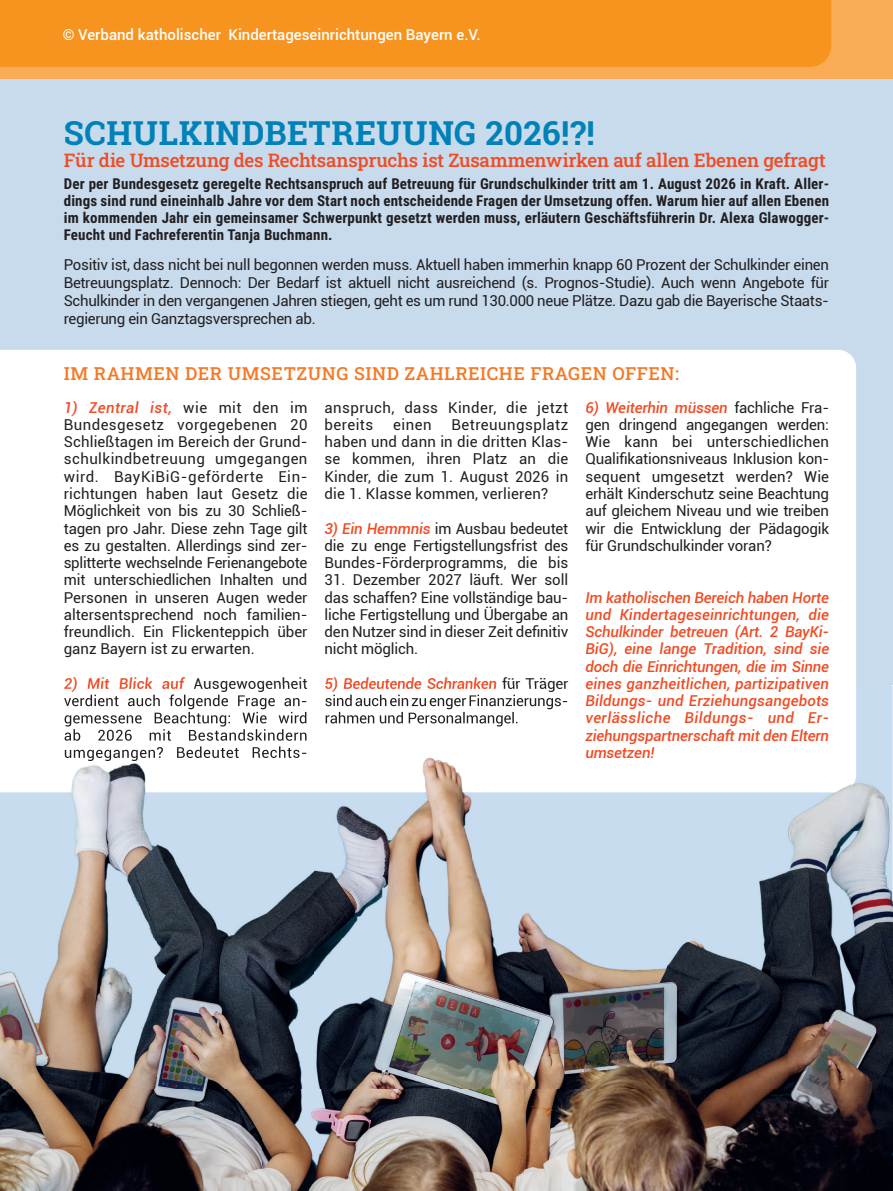
<style>
.page{position:relative;width:893px;height:1191px;background:#fff}
.page>*{position:absolute;margin:0;border:0;box-sizing:border-box;transform-origin:0 0}
.t1{font:700 33px "Roboto Slab";letter-spacing:.02em;color:#0081b8}
.t2{font:500 18.75px "Roboto Slab";letter-spacing:-.015em;color:#f04c25}
.t3{font:500 18px "Roboto Slab";letter-spacing:.03em;color:#f47925}
.t4{font:15px/17.2px "Roboto";letter-spacing:-.005em;color:#231f20;text-align:justify}
.t5{font:700 15px/17.2px "Roboto Condensed";letter-spacing:.01em;color:#231f20;text-align:justify}
.t6{font:italic 500 15px/17.2px "Roboto";letter-spacing:-.01em;color:#f04c25;text-align:justify}
.t7{font:500 15px "Roboto";color:#fff}
.t8{font:15px/17.2px "Roboto";letter-spacing:.03em;color:#231f20}
.s1{font-weight:500;font-style:italic;color:#f04c25}
.s2{font-weight:400;font-style:normal;color:#231f20}
</style>
<div class="page">
<div style="left:0;top:72px;width:893px;height:1119px;background:#c7dbed"></div>
<div style="left:0;top:350px;width:856px;height:336px;background:#fff"></div>
<img style="left:840px;top:686px;width:53px;height:505px">
<img style="left:0;top:792px;width:840px;height:399px">
<div style="left:0;top:686px;width:856px;height:106px;background:#fff"></div>
<img style="left:64px;top:686px;width:121px;height:6px">
<img style="left:194px;top:686px;width:114px;height:6px">
<img style="left:64px;top:694px;width:242px;height:15px">
<img style="left:65px;top:712px;width:243px;height:14px">
<img style="left:65px;top:729px;width:243px;height:11px">
<img style="left:65px;top:746px;width:241px;height:15px">
<img style="left:325px;top:686px;width:171px;height:6px">
<img style="left:503px;top:686px;width:65px;height:6px">
<img style="left:325px;top:694px;width:242px;height:15px">
<img style="left:326px;top:712px;width:193px;height:14px">
<div style="left:0;top:0;width:893px;height:79px;background:#faab56"></div>
<div style="left:0;top:0;width:831px;height:67px;background:#f79420"></div>
<p class="t7" style="left:63px;top:24px;width:419px">© Verband katholischer Kindertageseinrichtungen Bayern e.V.</p>
<h1 class="t1" style="left:64px;top:110px;width:532px">SCHULKINDBETREUUNG 2026!?!</h1>
<p class="t2" style="left:64px;top:147px;width:763px">Für die Umsetzung des Rechtsanspruchs ist Zusammenwirken auf allen Ebenen gefragt</p>
<p class="t5" style="left:64px;top:174px;width:767px">Der per Bundesgesetz geregelte Rechtsanspruch auf Betreuung für Grundschulkinder tritt am 1. August 2026 in Kraft. Aller&shy;dings sind rund eineinhalb Jahre vor dem Start noch entscheidende Fragen der Umsetzung offen. Warum hier auf allen Ebenen im kommenden Jahr ein gemeinsamer Schwerpunkt gesetzt werden muss, erläutern Geschäftsführerin Dr. Alexa Glawogger-Feucht und Fachreferentin Tanja Buchmann.</p>
<p class="t4" style="left:64px;top:255px;width:767px;line-height:18px">Positiv ist, dass nicht bei null begonnen werden muss. Aktuell haben immerhin knapp 60 Prozent der Schulkinder einen Betreuungsplatz. Dennoch: Der Bedarf ist aktuell nicht ausreichend (s. Prognos-Studie). Auch wenn Angebote für Schulkinder in den vergangenen Jahren stiegen, geht es um rund 130.000 neue Plätze. Dazu gab die Bayerische Staats&shy;regierung ein Ganztagsversprechen ab.</p>
<p class="t3" style="left:64px;top:361px;width:617px">IM RAHMEN DER UMSETZUNG SIND ZAHLREICHE FRAGEN OFFEN:</p>
<p class="t4" style="left:64px;top:398px;width:245px"><span class="s1">1) Zentral ist,</span> wie mit den im Bundesgesetz vorgegebenen 20<br>Schließtagen im Bereich der Grund&shy;schulkindbetreuung umgegangen wird. BayKiBiG-geförderte Ein&shy;richtungen haben laut Gesetz die Möglichkeit von bis zu 30 Schließ&shy;tagen pro Jahr. Diese zehn Tage gilt es zu gestalten. Allerdings sind zer&shy;splitterte wechselnde Ferienangebote mit unterschiedlichen Inhalten und Personen in unseren Augen weder altersentsprechend noch familien&shy;freundlich. Ein Flickenteppich über ganz Bayern ist zu erwarten.</p>
<p class="t4" style="left:64px;top:674px;width:245px"><span class="s1">2) Mit Blick auf</span> Ausgewogenheit</p>
<p class="t8" style="left:325px;top:398px;width:245px">anspruch, dass Kinder, die jetzt bereits</p>
<p class="t4" style="left:325px;top:415px;width:245px;text-indent:127px">Betreuungsplatz haben und dann in die dritten Klas&shy;se kommen, ihren Platz an die Kinder, die zum 1. August 2026 in die 1. Klasse kommen, verlieren?</p>
<p class="t4" style="left:325px;top:519px;width:245px"><span class="s1">3) Ein Hemmnis</span> im Ausbau bedeutet die zu enge Fertigstellungsfrist des Bundes-Förderprogramms, die bis</p>
<p class="t4" style="left:325px;top:571px;width:245px">31. Dezember 2027 läuft. Wer soll das schaffen? Eine vollständige bau&shy;liche Fertigstellung und Übergabe an den Nutzer sind in dieser Zeit definitiv nicht möglich.</p>
<p class="t6" style="left:325px;top:674px;width:245px">5) Bedeutende Schranken <span class="s2">für Träger</span></p>
<p class="t4" style="left:393px;top:415px;width:40px">einen</p>
<p class="t4" style="left:585px;top:398px;width:245px"><span class="s1">6) Weiterhin müssen</span> fachliche Fra&shy;gen dringend angegangen werden:<br>Wie kann bei unterschiedlichen Qualifikationsniveaus Inklusion kon&shy;sequent umgesetzt werden? Wie erhält Kinderschutz seine Beachtung auf gleichem Niveau und wie treiben wir die Entwicklung der Pädagogik für Grundschulkinder voran?</p>
<p class="t6" style="left:585px;top:588px;width:245px">Im katholischen Bereich haben Horte und Kindertageseinrichtungen, die Schulkinder betreuen (Art. 2 BayKi-BiG), eine lange Tradition, sind sie doch die Einrichtungen, die im Sinne eines ganzheitlichen, partizipativen Bildungs- und Erziehungsangebots verlässliche Bildungs- und Er&shy;ziehungspartnerschaft mit den Eltern umsetzen!</p>
</div>
